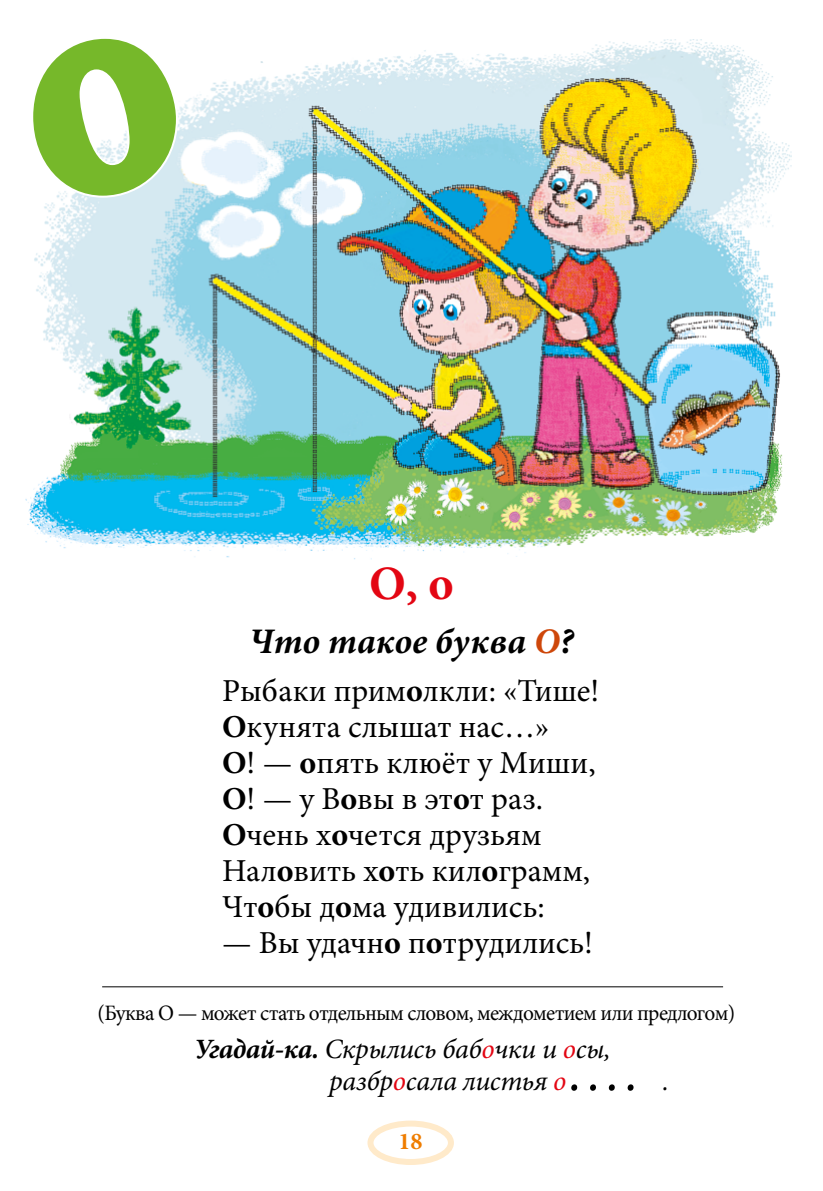
<style>
.page{position:relative;width:823px;height:1191px;background:#fff}
.page>*{position:absolute;margin:0;border:0;box-sizing:border-box;transform-origin:0 0}
.t1{font:700 48px "Minion Pro";color:#e30613}
.t2{font:italic 700 36px "Minion Pro";color:#000}
.t3{font:32px/36px "Minion Pro";color:#000}
.t4{font:italic 28px/32px "Minion Pro";letter-spacing:-.01em;color:#000}
.t5{font:700 24px "Minion Pro";color:#ef7d00}
.t6{font:22px "Minion Pro";letter-spacing:-.03em;color:#000}
.s1{color:#ce470a}
.s2{font-weight:700}
.s3{color:#e30613}
.s4{font-size:56px}
</style>
<div class="page">
<div style="left:367px;top:1120px;width:86px;height:45px;border:6px solid #ffeaca;border-radius:50%"></div>
<hr style="left:102px;top:986px;width:620px;height:1px;background:#000">
<img style="left:25px;top:40px;width:765px;height:520px">
<svg style="left:30px;top:38px;width:149px;height:161px"></svg>
<h1 class="t1" style="left:369px;top:549px;width:86px">О, о</h1>
<p class="t2" style="left:249px;top:616px;width:326px">Что такое буква <span class="s1">О</span>?</p>
<p class="t3" style="left:222px;top:672px;width:378px">Рыбаки прим<span class="s2">о</span>лкли: «Тише!<br><span class="s2">О</span>кунята слышат нас…»<br><span class="s2">О</span>! — <span class="s2">о</span>пять клюёт у Миши,<br><span class="s2">О</span>! — у В<span class="s2">о</span>вы в эт<span class="s2">о</span>т раз.<br><span class="s2">О</span>чень х<span class="s2">о</span>чется друзьям<br>Нал<span class="s2">о</span>вить х<span class="s2">о</span>ть кил<span class="s2">о</span>грамм,<br>Чт<span class="s2">о</span>бы д<span class="s2">о</span>ма удивились:</p>
<p class="t3" style="left:222px;top:924px;width:372px">— Вы удачн<span class="s2">о</span> п<span class="s2">о</span>трудились!</p>
<p class="t6" style="left:98px;top:998px;width:638px">(Буква О — может стать отдельным словом, междометием или предлогом)</p>
<p class="t4" style="left:329px;top:1033px;width:341px;text-indent:-135px"><span class="s2">Угадай-ка.</span> Скрылись баб<span class="s3">о</span>чки и <span class="s3">о</span>сы, разбр<span class="s3">о</span>сала листья <span class="s3">о</span><span class="s4">....</span> .</p>
<p class="t5" style="left:398px;top:1124px;width:25px">18</p>
</div>
